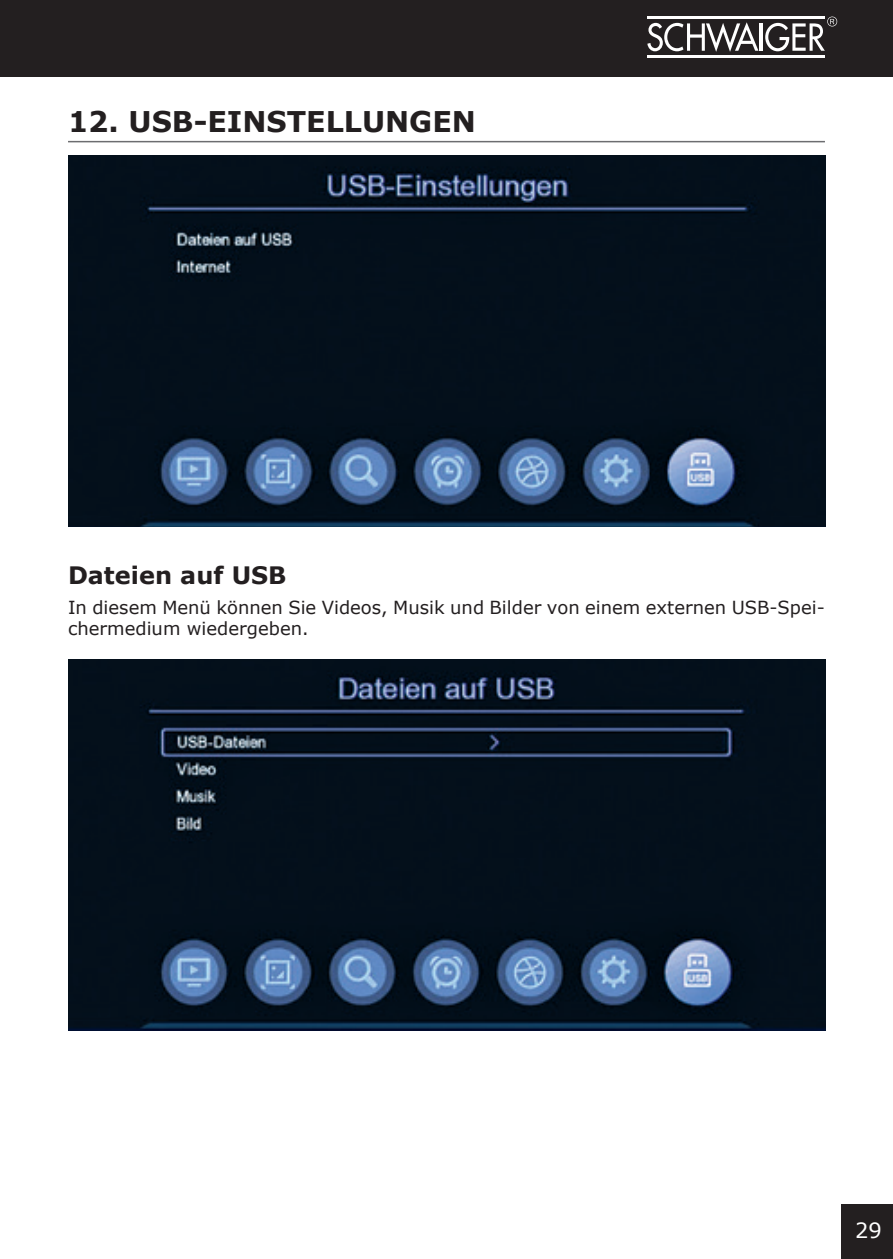
<style>
.page{position:relative;width:893px;height:1259px;background:#fff}
.page>*{position:absolute;margin:0;border:0;box-sizing:border-box;transform-origin:0 0}
.Kapitel_Headline_Underline{font:700 28.5px "Verdana";color:#231f20}
.Sub_Headline{font:700 24px "Verdana";color:#231f20}
.t1{font:21px "Verdana";color:#fff}
.t2{font:18px/21px "Verdana";color:#231f20}
</style>
<div class="page">
<div style="left:0;top:0;width:893px;height:77px;background:#231f20"></div>
<div style="left:841px;top:1203px;width:52px;height:56px;background:#231f20"></div>
<hr style="left:759px;top:23px;width:3px;height:28px;background:#fff">
<hr style="left:647px;top:17px;width:178px;height:2px;background:#fff">
<hr style="left:647px;top:55px;width:178px;height:3px;background:#fff">
<svg style="left:647px;top:22px;width:111px;height:30px"></svg>
<svg style="left:765px;top:17px;width:72px;height:34px"></svg>
<hr style="left:68px;top:141px;width:757px;height:1px;background:#6c6d70">
<img style="left:68px;top:155px;width:757px;height:371px">
<img style="left:68px;top:659px;width:757px;height:371px">
<p class="Kapitel_Headline_Underline" style="left:68px;top:103px;width:409px">12. USB-EINSTELLUNGEN</p>
<p class="Sub_Headline" style="left:68px;top:560px;width:220px">Dateien auf USB</p>
<p class="t2" style="left:68px;top:597px;width:758px">In diesem Menü können Sie Videos, Musik und Bilder von einem externen USB-Spei&shy;chermedium wiedergeben.</p>
<p class="t1" style="left:855px;top:1217px;width:28px">29</p>
</div>
